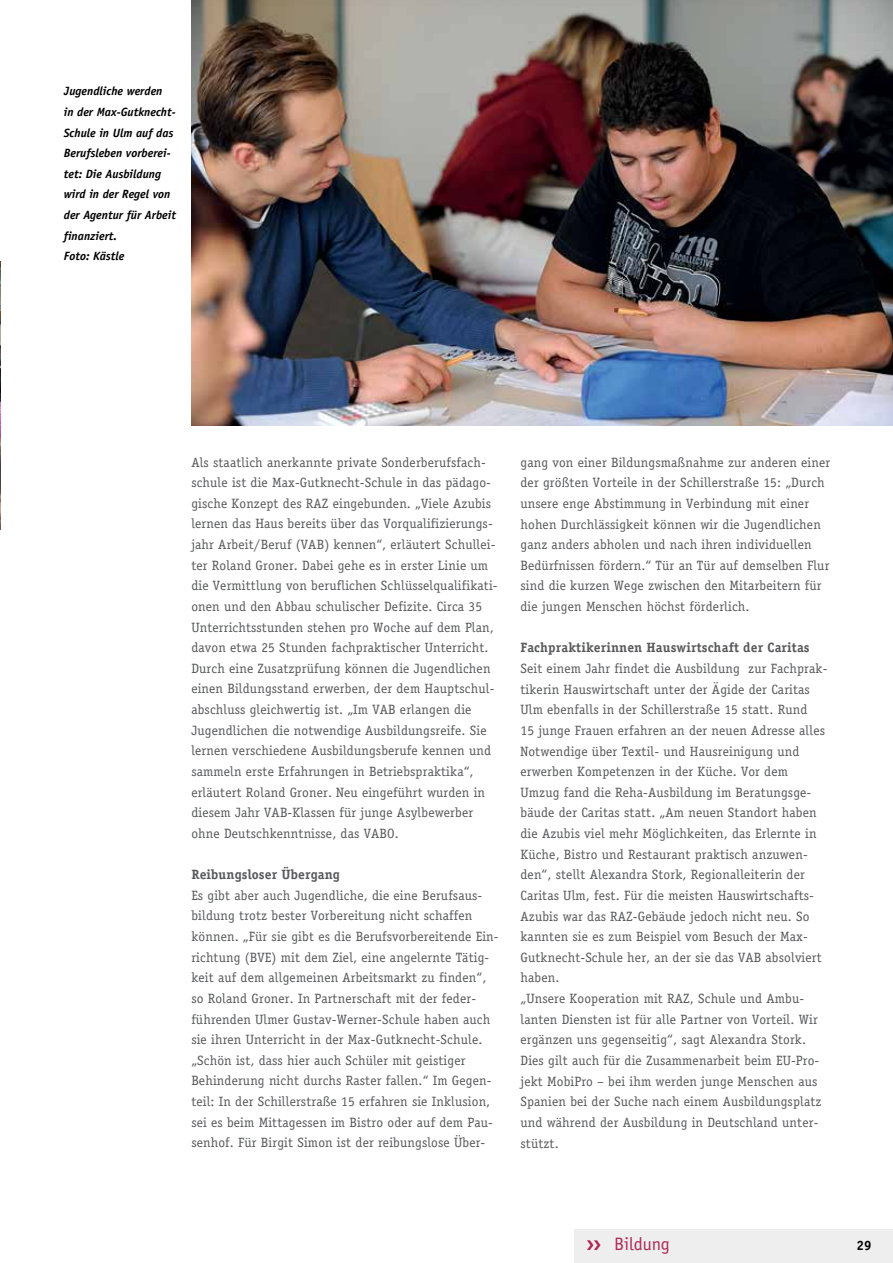
<style>
.page{position:relative;width:893px;height:1263px;background:#fff}
.page>*{position:absolute;margin:0;border:0;box-sizing:border-box;transform-origin:0 0}
.t1{font:18px "Officina Sans Std";color:#ae2856}
.t2{font:13.5px/20.7px "Officina Serif Std";letter-spacing:.01em;color:#58595b}
.t3{font:700 13.5px "Officina Serif Std";letter-spacing:.01em;color:#58595b}
.t4{font:700 13.5px "Officina Sans Std";color:#000}
.t5{font:italic 700 12px/20.5px "Officina Sans Std";color:#000}
</style>
<div class="page">
<div style="left:574px;top:1229px;width:319px;height:34px;background:#eeeeef"></div>
<img style="left:191px;top:0;width:702px;height:425px">
<img style="left:0;top:262px;width:1px;height:268px">
<p class="t5" style="left:64px;top:81px;width:114px">Jugendliche werden<br>in der Max-Gutknecht-<br>Schule in Ulm auf das<br>Berufsleben vorberei&shy;tet: Die Ausbildung wird in der Regel von der Agentur für Arbeit finanziert.<br>Foto: Kästle</p>
<p class="t2" style="left:191px;top:452px;width:308px">Als staatlich anerkannte private Sonderberufsfach&shy;schule ist die Max-Gutknecht-Schule in das pädago&shy;gische Konzept des RAZ eingebunden. „Viele Azubis lernen das Haus bereits über das Vorqualifizierungs&shy;jahr Arbeit/Beruf (VAB) kennen“, erläutert Schullei&shy;ter Roland Groner. Dabei gehe es in erster Linie um die Vermittlung von beruflichen Schlüsselqualifikati&shy;onen und den Abbau schulischer Defizite. Circa 35<br>Unterrichtsstunden stehen pro Woche auf dem Plan, davon etwa 25 Stunden fachpraktischer Unterricht.<br>Durch eine Zusatzprüfung können die Jugendlichen einen Bildungsstand erwerben, der dem Hauptschul&shy;abschluss gleichwertig ist. „Im VAB erlangen die Jugendlichen die notwendige Ausbildungsreife. Sie lernen verschiedene Ausbildungsberufe kennen und sammeln erste Erfahrungen in Betriebspraktika“, erläutert Roland Groner. Neu eingeführt wurden in diesem Jahr VAB-Klassen für junge Asylbewerber ohne Deutschkenntnisse, das VABO.</p>
<p class="t3" style="left:191px;top:866px;width:150px">Reibungsloser Übergang</p>
<p class="t2" style="left:191px;top:885px;width:309px">Es gibt aber auch Jugendliche, die eine Berufsaus&shy;bildung trotz bester Vorbereitung nicht schaffen können. „Für sie gibt es die Berufsvorbereitende Ein&shy;richtung (BVE) mit dem Ziel, eine angelernte Tätig&shy;keit auf dem allgemeinen Arbeitsmarkt zu finden“, so Roland Groner. In Partnerschaft mit der feder&shy;führenden Ulmer Gustav-Werner-Schule haben auch sie ihren Unterricht in der Max-Gutknecht-Schule. „Schön ist, dass hier auch Schüler mit geistiger Behinderung nicht durchs Raster fallen.“ Im Gegen&shy;teil: In der Schillerstraße 15 erfahren sie Inklusion, sei es beim Mittagessen im Bistro oder auf dem Pau&shy;senhof. Für Birgit Simon ist der reibungslose Über-</p>
<p class="t2" style="left:520px;top:452px;width:311px">gang von einer Bildungsmaßnahme zur anderen einer der größten Vorteile in der Schillerstraße 15: „Durch unsere enge Abstimmung in Verbindung mit einer hohen Durchlässigkeit können wir die Jugendlichen ganz anders abholen und nach ihren individuellen Bedürfnissen fördern.“ Tür an Tür auf demselben Flur sind die kurzen Wege zwischen den Mitarbeitern für die jungen Menschen höchst förderlich.</p>
<p class="t3" style="left:520px;top:639px;width:291px">Fachpraktikerinnen Hauswirtschaft der Caritas</p>
<p class="t2" style="left:520px;top:658px;width:308px">Seit einem Jahr findet die Ausbildung zur Fachprak&shy;tikerin Hauswirtschaft unter der Ägide der Caritas Ulm ebenfalls in der Schillerstraße 15 statt. Rund<br>15 junge Frauen erfahren an der neuen Adresse alles Notwendige über Textil- und Hausreinigung und erwerben Kompetenzen in der Küche. Vor dem Umzug fand die Reha-Ausbildung im Beratungsge&shy;bäude der Caritas statt. „Am neuen Standort haben die Azubis viel mehr Möglichkeiten, das Erlernte in Küche, Bistro und Restaurant praktisch anzuwen&shy;den“, stellt Alexandra Stork, Regionalleiterin der Caritas Ulm, fest. Für die meisten Hauswirtschafts-Azubis war das RAZ-Gebäude jedoch nicht neu. So kannten sie es zum Beispiel vom Besuch der Max-Gutknecht-Schule her, an der sie das VAB absolviert haben.<br>„Unsere Kooperation mit RAZ, Schule und Ambu&shy;lanten Diensten ist für alle Partner von Vorteil. Wir ergänzen uns gegenseitig“, sagt Alexandra Stork.<br>Dies gilt auch für die Zusammenarbeit beim EU-Pro&shy;jekt MobiPro – bei ihm werden junge Menschen aus Spanien bei der Suche nach einem Ausbildungsplatz und während der Ausbildung in Deutschland unter&shy;stützt.</p>
<h1 class="t1" style="left:614px;top:1233px;width:57px">Bildung</h1>
<p class="t4" style="left:857px;top:1237px;width:17px">29</p>
</div>
